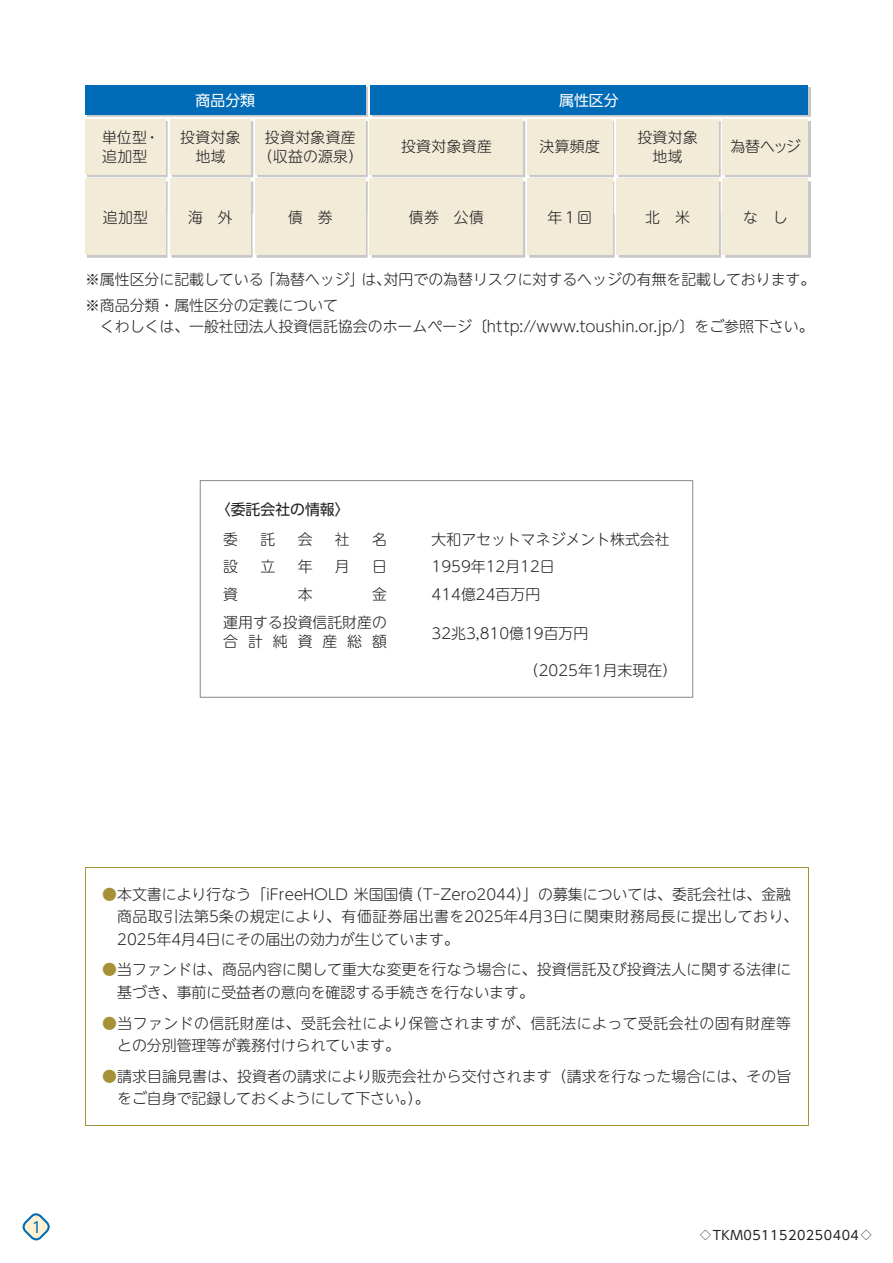
<style>
.page{position:relative;width:893px;height:1263px;background:#fff}
.page>*{position:absolute;margin:0;border:0;box-sizing:border-box;transform-origin:0 0}
.t1{font:15px "UD Shin Go Pro";color:#006cb7}
.t2{font:300 14.85px/22.4px "UD Shin M Go Pro";color:#231f20}
.t3{font:300 14.85px/22.4px "UD Shin M Go Pro";letter-spacing:.03em;color:#231f20}
.t4{font:300 14.85px/19.2px "UD Shin M Go Pro";letter-spacing:.025em;color:#231f20;text-align:center}
.t5{font:14.85px "UD Shin Go Pro";color:#231f20}
.t6{font:14.85px "UD Shin Go Pro";color:#fff}
.t7{font:300 14.85px "UD Shin M Go Pro";letter-spacing:.665em;color:#231f20}
.t8{font:12.75px "UD Shin Go Pro";letter-spacing:.04em;color:#231f20}
.s1{color:#a79137}
.s2{font-size:10.8px}
</style>
<div class="page">
<svg style="left:22px;top:1213px;width:28px;height:28px"></svg>
<svg style="left:200px;top:480px;width:493px;height:217px"></svg>
<hr style="left:85px;top:867px;width:723px;height:1px;background:#a79137">
<hr style="left:85px;top:868px;width:1px;height:257px;background:#a79137">
<hr style="left:808px;top:868px;width:1px;height:257px;background:#a79137">
<hr style="left:85px;top:1125px;width:723px;height:1px;background:#a79137">
<img style="left:87px;top:87px;width:723px;height:170px">
<div style="left:370px;top:85px;width:438px;height:30px;background:#006cb7"></div>
<div style="left:85px;top:85px;width:281px;height:30px;background:#006cb7"></div>
<div style="left:85px;top:119px;width:81px;height:55px;background:#f1ebd8"></div>
<div style="left:170px;top:119px;width:81px;height:55px;background:#f1ebd8"></div>
<div style="left:255px;top:119px;width:111px;height:55px;background:#f1ebd8"></div>
<div style="left:370px;top:119px;width:153px;height:55px;background:#f1ebd8"></div>
<div style="left:527px;top:119px;width:85px;height:55px;background:#f1ebd8"></div>
<div style="left:617px;top:119px;width:102px;height:55px;background:#f1ebd8"></div>
<div style="left:85px;top:179px;width:81px;height:76px;background:#f1ebd8"></div>
<div style="left:170px;top:179px;width:81px;height:76px;background:#f1ebd8"></div>
<div style="left:255px;top:179px;width:111px;height:76px;background:#f1ebd8"></div>
<div style="left:370px;top:179px;width:153px;height:76px;background:#f1ebd8"></div>
<div style="left:527px;top:179px;width:85px;height:76px;background:#f1ebd8"></div>
<div style="left:617px;top:179px;width:102px;height:76px;background:#f1ebd8"></div>
<div style="left:723px;top:119px;width:85px;height:55px;background:#f1ebd8"></div>
<div style="left:723px;top:179px;width:85px;height:76px;background:#f1ebd8"></div>
<p class="t6" style="left:196px;top:88px;width:61px">商品分類</p>
<p class="t6" style="left:559px;top:88px;width:61px">属性区分</p>
<p class="t2" style="left:102px;top:127px;width:59px;line-height:19.2px">単位型・追加型</p>
<p class="t2" style="left:180px;top:127px;width:62px;line-height:19.2px;text-align:center">投資対象地域</p>
<p class="t4" style="left:258px;top:127px;width:107px">投資対象資産（収益の源泉）</p>
<p class="t2" style="left:401px;top:135px;width:92px">投資対象資産</p>
<p class="t2" style="left:539px;top:135px;width:62px">決算頻度</p>
<p class="t2" style="left:637px;top:127px;width:62px;line-height:19.2px;text-align:center">投資対象地域</p>
<p class="t2" style="left:103px;top:205px;width:47px">追加型</p>
<p class="t2" style="left:188px;top:205px;width:46px">海　外</p>
<p class="t2" style="left:288px;top:205px;width:46px">債　券</p>
<p class="t2" style="left:409px;top:205px;width:77px">債券　公債</p>
<p class="t2" style="left:547px;top:205px;width:46px">年１回</p>
<p class="t2" style="left:645px;top:205px;width:46px">北　米</p>
<p class="t2" style="left:730px;top:135px;width:72px">為替ヘッジ</p>
<p class="t2" style="left:743px;top:205px;width:46px">な　し</p>
<p class="t2" style="left:85px;top:266px;width:732px;line-height:25.5px">※属性区分に記載している「為替ヘッジ」は、対円での為替リスクに対するヘッジの有無を記載しております。※商品分類・属性区分の定義について</p>
<p class="t2" style="left:85px;top:314px;width:730px">　くわしくは、一般社団法人投資信託協会のホームページ〔http://www.toushin.or.jp/〕をご参照下さい。</p>
<p class="t5" style="left:216px;top:497px;width:135px">〈委託会社の情報〉</p>
<p class="t2" style="left:223px;top:527px;width:16px">委</p>
<p class="t2" style="left:260px;top:527px;width:16px">託</p>
<p class="t2" style="left:298px;top:527px;width:16px">会</p>
<p class="t2" style="left:335px;top:527px;width:16px">社</p>
<p class="t2" style="left:372px;top:527px;width:16px">名</p>
<p class="t2" style="left:223px;top:555px;width:16px">設</p>
<p class="t2" style="left:260px;top:555px;width:16px">立</p>
<p class="t2" style="left:298px;top:555px;width:16px">年</p>
<p class="t2" style="left:335px;top:555px;width:16px">月</p>
<p class="t2" style="left:372px;top:555px;width:16px">日</p>
<p class="t2" style="left:223px;top:582px;width:16px">資</p>
<p class="t2" style="left:298px;top:582px;width:16px">本</p>
<p class="t2" style="left:223px;top:580px;width:165px;line-height:27.6px;text-align:right">金<br>運用する投資信託財産の</p>
<p class="t7" style="left:223px;top:629px;width:165px">合計純資産総額</p>
<p class="t2" style="left:432px;top:524px;width:240px;line-height:27.6px">大和アセットマネジメント株式会社<br>1959年12月12日<br>414億24百万円</p>
<p class="t2" style="left:432px;top:622px;width:158px">32兆3,810億19百万円</p>
<p class="t2" style="left:524px;top:659px;width:155px">（2025年1月末現在）</p>
<p class="t1" style="left:32px;top:1215px;width:11px">1</p>
<p class="t2" style="left:117px;top:882px;width:683px;text-indent:-15px"><span class="s1">●</span>本文書により行なう「iFreeHOLD 米国国債（T-Zero2044）」の募集については、委託会社は、金融商品取引法第5条の規定により、有価証券届出書を2025年4月3日に関東財務局長に提出しており、<br>2025年4月4日にその届出の効力が生じています。</p>
<p class="t2" style="left:117px;top:958px;width:676px;text-indent:-15px"><span class="s1">●</span>当ファンドは、商品内容に関して重大な変更を行なう場合に、投資信託及び投資法人に関する法律に基づき、事前に受益者の意向を確認する手続きを行ないます。</p>
<p class="t3" style="left:117px;top:1011px;width:675px;text-indent:-15px"><span class="s1">●</span>当ファンドの信託財産は、受託会社により保管されますが、信託法によって受託会社の固有財産等との分別管理等が義務付けられています。</p>
<p class="t2" style="left:117px;top:1064px;width:676px;text-indent:-15px"><span class="s1">●</span>請求目論見書は、投資者の請求により販売会社から交付されます（請求を行なった場合には、その旨をご自身で記録しておくようにして下さい。）。</p>
<p class="t8" style="left:700px;top:1225px;width:173px"><span class="s2">◇</span>TKM0511520250404 <span class="s2">◇</span></p>
</div>
